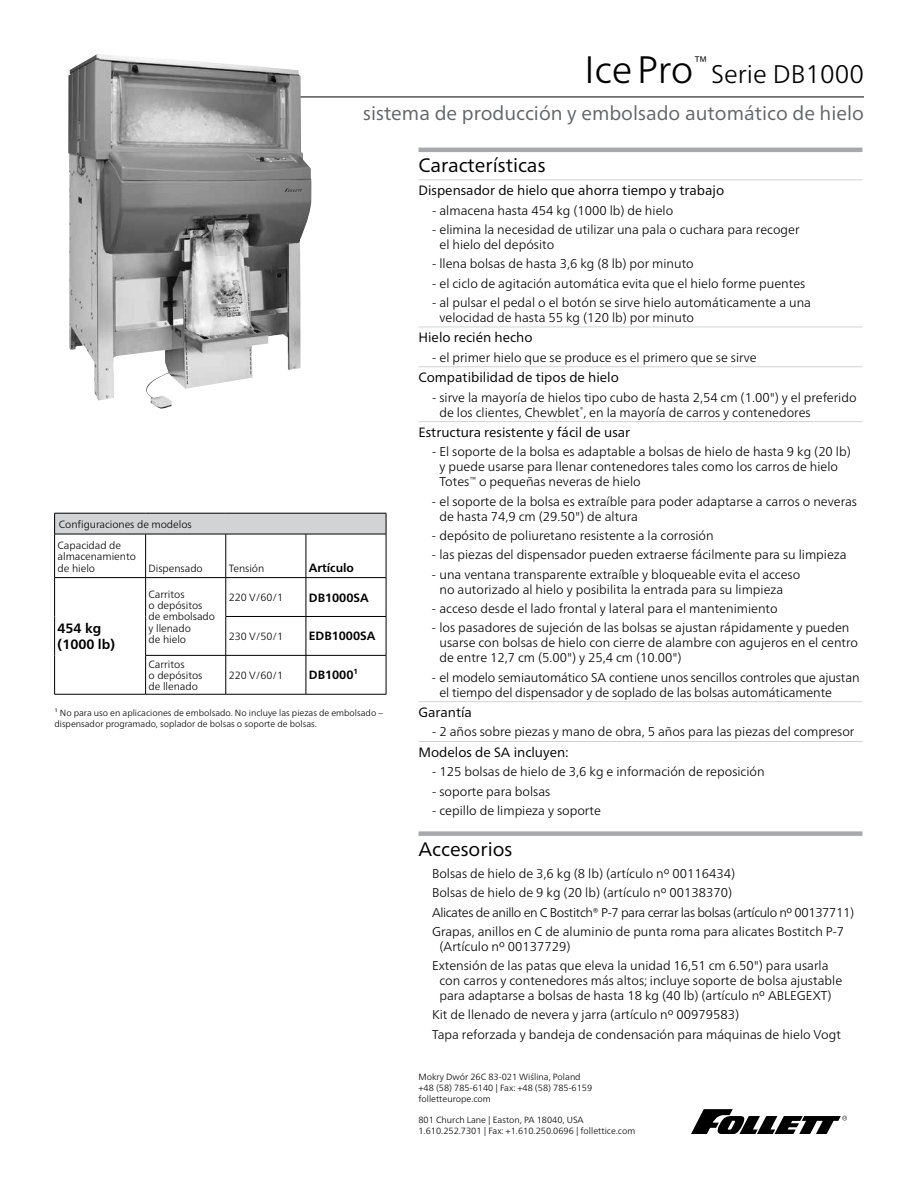
<style>
.page{position:relative;width:918px;height:1188px;background:#fff}
.page>*{position:absolute;margin:0;border:0;box-sizing:border-box;transform-origin:0 0}
.t1{font:300 38.25px "Frutiger Neue LT Pro";color:#000}
.t2{font:300 25.5px "Frutiger Neue LT Pro";color:#000}
.t3{font:19.5px "Frutiger Neue LT Pro";color:#636466}
.t4{font:19.5px "Frutiger Neue LT Pro";color:#000}
.t5{font:300 15.6px "Frutiger Neue LT Pro";color:#000}
.t6{font:13.5px "Frutiger Neue LT Pro";color:#000}
.t7{font:700 13.5px/16.2px "Frutiger Neue LT Pro";letter-spacing:-.005em;color:#000}
.t8{font:300 12.75px/15px "Frutiger Neue LT Pro";color:#000}
.t9{font:700 12px "Frutiger Neue LT Pro";letter-spacing:-.005em;color:#000}
.t10{font:300 10.5px/11.2px "Frutiger Neue LT Pro";letter-spacing:-.005em;color:#000}
.t11{font:300 9px/10.8px "Frutiger Neue LT Pro";color:#000}
</style>
<div class="page">
<hr style="left:86px;top:97px;width:778px;height:1px;background:#000">
<hr style="left:418px;top:148px;width:444px;height:4px;background:#a7a9ac">
<hr style="left:418px;top:179px;width:444px;height:1px;background:#d1d3d4">
<hr style="left:418px;top:327px;width:444px;height:1px;background:#d1d3d4">
<hr style="left:418px;top:366px;width:444px;height:1px;background:#d1d3d4">
<hr style="left:418px;top:421px;width:444px;height:1px;background:#d1d3d4">
<hr style="left:418px;top:701px;width:444px;height:1px;background:#d1d3d4">
<hr style="left:418px;top:741px;width:444px;height:1px;background:#d1d3d4">
<div style="left:418px;top:831px;width:444px;height:5px;background:#a7a9ac"></div>
<svg style="left:691px;top:1109px;width:156px;height:25px"></svg>
<img style="left:68px;top:54px;width:243px;height:355px">
<div style="left:55px;top:513px;width:331px;height:21px;background:#d1d3d4"></div>
<hr style="left:54px;top:513px;width:92px;height:1px;background:#000">
<svg style="left:54px;top:513px;width:1px;height:21px"></svg>
<hr style="left:146px;top:513px;width:80px;height:1px;background:#000">
<hr style="left:226px;top:513px;width:80px;height:1px;background:#000">
<hr style="left:306px;top:513px;width:80px;height:1px;background:#000">
<svg style="left:386px;top:513px;width:1px;height:21px"></svg>
<hr style="left:54px;top:534px;width:92px;height:1px;background:#000">
<hr style="left:54px;top:534px;width:1px;height:43px;background:#000">
<hr style="left:146px;top:534px;width:80px;height:1px;background:#000">
<hr style="left:145px;top:534px;width:1px;height:43px;background:#000">
<hr style="left:226px;top:534px;width:80px;height:1px;background:#000">
<hr style="left:226px;top:534px;width:1px;height:43px;background:#000">
<hr style="left:306px;top:534px;width:80px;height:1px;background:#000">
<hr style="left:306px;top:534px;width:1px;height:43px;background:#000">
<hr style="left:386px;top:534px;width:1px;height:43px;background:#000">
<hr style="left:54px;top:577px;width:92px;height:1px;background:#000">
<hr style="left:54px;top:578px;width:1px;height:38px;background:#000">
<hr style="left:146px;top:577px;width:80px;height:1px;background:#000">
<hr style="left:145px;top:578px;width:1px;height:38px;background:#000">
<hr style="left:226px;top:577px;width:80px;height:1px;background:#000">
<hr style="left:226px;top:578px;width:1px;height:38px;background:#000">
<hr style="left:306px;top:577px;width:80px;height:1px;background:#000">
<hr style="left:306px;top:578px;width:1px;height:38px;background:#000">
<hr style="left:386px;top:578px;width:1px;height:38px;background:#000">
<hr style="left:54px;top:616px;width:1px;height:39px;background:#000">
<hr style="left:145px;top:616px;width:1px;height:39px;background:#000">
<hr style="left:226px;top:616px;width:80px;height:1px;background:#000">
<hr style="left:226px;top:617px;width:1px;height:38px;background:#000">
<hr style="left:306px;top:616px;width:80px;height:1px;background:#000">
<hr style="left:306px;top:617px;width:1px;height:38px;background:#000">
<hr style="left:386px;top:617px;width:1px;height:38px;background:#000">
<hr style="left:54px;top:655px;width:1px;height:39px;background:#000">
<hr style="left:145px;top:655px;width:81px;height:1px;background:#000">
<hr style="left:145px;top:656px;width:1px;height:38px;background:#000">
<hr style="left:226px;top:655px;width:80px;height:1px;background:#000">
<hr style="left:226px;top:656px;width:1px;height:38px;background:#000">
<hr style="left:306px;top:655px;width:80px;height:1px;background:#000">
<hr style="left:306px;top:656px;width:1px;height:38px;background:#000">
<hr style="left:386px;top:656px;width:1px;height:38px;background:#000">
<hr style="left:54px;top:694px;width:92px;height:1px;background:#000">
<hr style="left:146px;top:694px;width:80px;height:1px;background:#000">
<hr style="left:226px;top:694px;width:80px;height:1px;background:#000">
<hr style="left:306px;top:694px;width:80px;height:1px;background:#000">
<h1 class="t1" style="left:584px;top:47px;width:110px">IcePro</h1>
<p class="t5" style="left:693px;top:52px;width:16px">™</p>
<h2 class="t2" style="left:711px;top:59px;width:154px">Serie DB1000</h2>
<h3 class="t3" style="left:363px;top:101px;width:502px">sistema de producción y embolsado automático de hielo</h3>
<h3 class="t4" style="left:418px;top:154px;width:129px">Características</h3>
<p class="t6" style="left:418px;top:182px;width:307px">Dispensador de hielo que ahorra tiempo y trabajo</p>
<p class="t8" style="left:432px;top:203px;width:243px">- almacena hasta 454 kg (1000 lb) de hielo</p>
<p class="t8" style="left:439px;top:222px;width:362px;text-indent:-7px">- elimina la necesidad de utilizar una pala o cuchara para recoger el hielo del depósito</p>
<p class="t8" style="left:432px;top:256px;width:263px">- llena bolsas de hasta 3,6 kg (8 lb) por minuto</p>
<p class="t8" style="left:432px;top:275px;width:375px">- el ciclo de agitación automática evita que el hielo forme puentes</p>
<p class="t8" style="left:439px;top:295px;width:373px;text-indent:-7px">- al pulsar el pedal o el botón se sirve hielo automáticamente a una velocidad de hasta 55 kg (120 lb) por minuto</p>
<p class="t6" style="left:418px;top:330px;width:116px">Hielo recién hecho</p>
<p class="t8" style="left:432px;top:350px;width:326px">- el primer hielo que se produce es el primero que se sirve</p>
<p class="t6" style="left:418px;top:369px;width:202px">Compatibilidad de tipos de hielo</p>
<p class="t8" style="left:439px;top:390px;width:419px;text-indent:-7px">- sirve la mayoría de hielos tipo cubo de hasta 2,54 cm (1.00") y el preferido de los clientes, Chewblet<sup>®</sup>, en la mayoría de carros y contenedores</p>
<p class="t6" style="left:418px;top:424px;width:213px">Estructura resistente y fácil de usar</p>
<p class="t8" style="left:439px;top:444px;width:413px;text-indent:-7px">- El soporte de la bolsa es adaptable a bolsas de hielo de hasta 9 kg (20 lb) y puede usarse para llenar contenedores tales como los carros de hielo<br>Totes<sup>™</sup> o pequeñas neveras de hielo</p>
<p class="t8" style="left:439px;top:494px;width:419px;text-indent:-7px">- el soporte de la bolsa es extraíble para poder adaptarse a carros o neveras de hasta 74,9 cm (29.50") de altura</p>
<p class="t8" style="left:432px;top:528px;width:283px">- depósito de poliuretano resistente a la corrosión</p>
<p class="t8" style="left:432px;top:547px;width:416px">- las piezas del dispensador pueden extraerse fácilmente para su limpieza</p>
<p class="t8" style="left:439px;top:567px;width:362px;text-indent:-7px">- una ventana transparente extraíble y bloqueable evita el acceso no autorizado al hielo y posibilita la entrada para su limpieza</p>
<p class="t8" style="left:432px;top:601px;width:347px">- acceso desde el lado frontal y lateral para el mantenimiento</p>
<p class="t8" style="left:439px;top:620px;width:420px;text-indent:-7px">- los pasadores de sujeción de las bolsas se ajustan rápidamente y pueden usarse con bolsas de hielo con cierre de alambre con agujeros en el centro de entre 12,7 cm (5.00") y 25,4 cm (10.00")</p>
<p class="t8" style="left:439px;top:670px;width:422px;text-indent:-7px">- el modelo semiautomático SA contiene unos sencillos controles que ajustan el tiempo del dispensador y de soplado de las bolsas automáticamente</p>
<p class="t6" style="left:418px;top:704px;width:55px">Garantía</p>
<p class="t8" style="left:432px;top:724px;width:424px">- 2 años sobre piezas y mano de obra, 5 años para las piezas del compresor</p>
<p class="t6" style="left:418px;top:744px;width:152px">Modelos de SA incluyen:</p>
<p class="t8" style="left:432px;top:764px;width:334px">- 125 bolsas de hielo de 3,6 kg e información de reposición</p>
<p class="t8" style="left:432px;top:784px;width:120px">- soporte para bolsas</p>
<p class="t8" style="left:432px;top:803px;width:170px">- cepillo de limpieza y soporte</p>
<h3 class="t4" style="left:418px;top:838px;width:95px">Accesorios</h3>
<p class="t8" style="left:432px;top:864px;width:424px;line-height:19.4px">Bolsas de hielo de 3,6 kg (8 lb) (artículo nº 00116434)<br>Bolsas de hielo de 9 kg (20 lb) (artículo nº 00138370)<br>Alicates de anillo en C Bostitch® P-7 para cerrar las bolsas (artículo nº 00137711)<br>Grapas, anillos en C de aluminio de punta roma para alicates Bostitch P-7</p>
<p class="t8" style="left:432px;top:937px;width:398px;line-height:19.4px;text-indent:7px">(Artículo nº 00137729)<br>Extensión de las patas que eleva la unidad 16,51 cm 6.50") para usarla</p>
<p class="t8" style="left:439px;top:973px;width:404px">con carros y contenedores más altos; incluye soporte de bolsa ajustable para adaptarse a bolsas de hasta 18 kg (40 lb) (artículo nº ABLEGEXT)</p>
<p class="t8" style="left:432px;top:1005px;width:410px;line-height:19.4px">Kit de llenado de nevera y jarra (artículo nº 00979583)<br>Tapa reforzada y bandeja de condensación para máquinas de hielo Vogt</p>
<p class="t10" style="left:58px;top:514px;width:136px;line-height:21px">Configuraciones de modelos<br>Capacidad de</p>
<p class="t10" style="left:58px;top:551px;width:80px">almacenamiento de hielo</p>
<p class="t10" style="left:149px;top:562px;width:56px">Dispensado</p>
<p class="t10" style="left:229px;top:562px;width:37px">Tensión</p>
<p class="t9" style="left:309px;top:560px;width:47px">Artículo</p>
<p class="t10" style="left:149px;top:589px;width:68px">Carritos<br>o depósitos de embolsado y llenado<br>de hielo</p>
<p class="t10" style="left:229px;top:592px;width:56px">220 V/60/1</p>
<p class="t9" style="left:309px;top:590px;width:61px">DB1000SA</p>
<p class="t7" style="left:58px;top:620px;width:59px">454 kg (1000 lb)</p>
<p class="t10" style="left:229px;top:631px;width:56px">230 V/50/1</p>
<p class="t9" style="left:309px;top:629px;width:68px">EDB1000SA</p>
<p class="t10" style="left:149px;top:658px;width:55px">Carritos<br>o depósitos de llenado</p>
<p class="t10" style="left:229px;top:669px;width:56px">220 V/60/1</p>
<p class="t9" style="left:309px;top:668px;width:51px">DB1000¹</p>
<p class="t11" style="left:54px;top:708px;width:330px">¹ No para uso en aplicaciones de embolsado. No incluye las piezas de embolsado – dispensador programado, soplador de bolsas o soporte de bolsas.</p>
<p class="t11" style="left:418px;top:1071px;width:175px">Mokry Dwór 26C 83-021 Wiślina, Poland +48 (58) 785-6140 | Fax: +48 (58) 785-6159 folletteurope.com</p>
<p class="t11" style="left:418px;top:1115px;width:218px">801 Church Lane | Easton, PA 18040, USA<br>1.610.252.7301 | Fax: +1.610.250.0696 | follettice.com</p>
</div>
